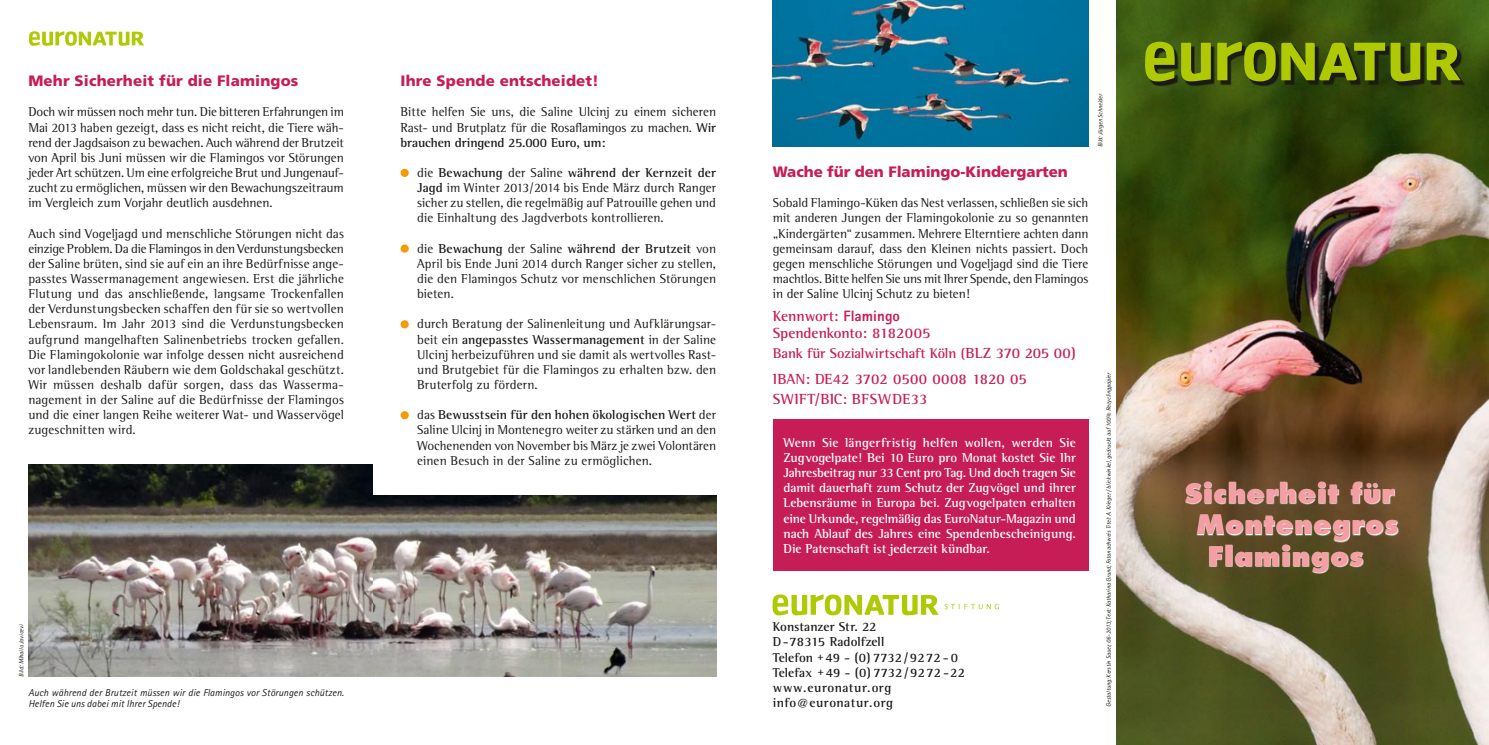
<style>
.page{position:relative;width:1489px;height:745px;background:#fff}
.page>*{position:absolute;margin:0;border:0;box-sizing:border-box;transform-origin:0 0}
.t1{font:800 26.25px/31.2px "Futura";letter-spacing:.02em;color:#f39ea3;text-align:center}
.t2{font:900 15px "Frutiger";letter-spacing:.01em;color:#c61d57}
.t3{font:700 15px/17.8px "Rotis Semi Serif";color:#c61d57}
.t4{font:700 14.38px "Rotis Semi Serif";letter-spacing:-.01em;color:#c61d57}
.t5{font:13.12px/15.1px "Rotis Semi Serif";letter-spacing:.005em;color:#1a1a18;text-align:justify}
.t6{font:700 13.12px/15.1px "Rotis Semi Serif";letter-spacing:-.005em;color:#fff;text-align:justify}
.t7{font:700 13.12px/15.1px "Rotis Semi Serif";letter-spacing:.01em;color:#1a1a18}
.t8{font:italic 10px/11.2px "Rotis Sans Serif";letter-spacing:.01em;color:#1a1a18}
.t9{font:italic 6.25px "Rotis Sans Serif";color:#1a1a18}
.s1{font-weight:700}
.s2{font-family:"Rotis Sans Serif";font-weight:800}
.s3{font-size:13.75px}
.s4{font-size:15px}
.s5{font-size:11.25px}
</style>
<div class="page">
<svg style="left:29px;top:31px;width:115px;height:15px"></svg>
<svg style="left:772px;top:594px;width:166px;height:21px"></svg>
<svg style="left:944px;top:603px;width:54px;height:6px"></svg>
<img style="left:772px;top:0;width:316px;height:146px">
<div style="left:400px;top:320px;width:9px;height:8px;background:#f59b00;border-radius:50%"></div>
<div style="left:400px;top:244px;width:9px;height:8px;background:#f59b00;border-radius:50%"></div>
<div style="left:772px;top:419px;width:316px;height:151px;background:#c61d57"></div>
<img style="left:372px;top:494px;width:344px;height:182px">
<img style="left:1116px;top:0;width:372px;height:744px">
<svg style="left:1147px;top:44px;width:317px;height:42px;background:#2d3c10"></svg>
<svg style="left:1144px;top:42px;width:30px;height:40px"></svg>
<svg style="left:1217px;top:42px;width:167px;height:39px;background:#728809"></svg>
<svg style="left:1180px;top:43px;width:30px;height:38px"></svg>
<svg style="left:1426px;top:43px;width:34px;height:37px"></svg>
<svg style="left:1390px;top:43px;width:30px;height:38px"></svg>
<svg style="left:1176px;top:464px;width:312px;height:181px;background:#8c8065"></svg>
<div style="left:400px;top:169px;width:9px;height:8px;background:#f59b00;border-radius:50%"></div>
<div style="left:400px;top:411px;width:9px;height:8px;background:#f59b00;border-radius:50%"></div>
<img style="left:28px;top:464px;width:344px;height:212px">
<p class="t2" style="left:28px;top:72px;width:271px">Mehr Sicherheit für die Flamingos</p>
<p class="t5" style="left:28px;top:104px;width:317px">Doch wir müssen noch mehr tun. Die bitteren Erfahrungen im Mai 2013 haben gezeigt, dass es nicht reicht, die Tiere wäh&shy;rend der Jagdsaison zu bewachen. Auch während der Brutzeit von April bis Juni müssen wir die Flamingos vor Störungen jeder Art schützen. Um eine erfolgreiche Brut und Jungenauf&shy;zucht zu ermöglichen, müssen wir den Bewachungszeitraum im Vergleich zum Vorjahr deutlich ausdehnen.</p>
<p class="t5" style="left:28px;top:225px;width:317px">Auch sind Vogeljagd und menschliche Störungen nicht das einzige Problem. Da die Flamingos in den Verdunstungsbecken der Saline brüten, sind sie auf ein an ihre Bedürfnisse ange&shy;passtes Wassermanagement angewiesen. Erst die jährliche Flutung und das anschließende, langsame Trockenfallen der Verdunstungsbecken schaffen den für sie so wertvollen Lebensraum. Im Jahr 2013 sind die Verdunstungsbecken aufgrund mangelhaften Salinenbetriebs trocken gefallen.<br>Die Flamingokolonie war infolge dessen nicht ausreichend vor landlebenden Räubern wie dem Goldschakal geschützt.<br>Wir müssen deshalb dafür sorgen, dass das Wasserma&shy;nagement in der Saline auf die Bedürfnisse der Flamingos und die einer langen Reihe weiterer Wat- und Wasservögel zugeschnitten wird.</p>
<p class="t9" style="left:18px;top:676px;width:54px;rotate:-90deg">Bild: Mihailo Jovicevi</p>
<p class="t8" style="left:28px;top:686px;width:317px">Auch während der Brutzeit müssen wir die Flamingos vor Störungen schützen.<br>Helfen Sie uns dabei mit Ihrer Spende!</p>
<p class="t2" style="left:400px;top:72px;width:200px">Ihre Spende entscheidet!</p>
<p class="t5" style="left:400px;top:104px;width:317px">Bitte helfen Sie uns, die Saline Ulcinj zu einem sicheren Rast- und Brutplatz für die Rosaflamingos zu machen. <span class="s1">Wir brauchen dringend 25.000 Euro, um:</span></p>
<p class="t5" style="left:417px;top:165px;width:300px">die <span class="s1">Bewachung</span> der Saline <span class="s1">während der Kernzeit der Jagd</span> im Winter 2013/2014 bis Ende März durch Ranger sicher zu stellen, die regelmäßig auf Patrouille gehen und die Einhaltung des Jagdverbots kontrollieren.</p>
<p class="t5" style="left:417px;top:240px;width:300px">die <span class="s1">Bewachung</span> der Saline <span class="s1">während der Brutzeit</span> von April bis Ende Juni 2014 durch Ranger sicher zu stellen, die den Flamingos Schutz vor menschlichen Störungen bieten.</p>
<p class="t5" style="left:417px;top:316px;width:300px">durch Beratung der Salinenleitung und Aufklärungsar&shy;beit ein <span class="s1">angepasstes Wassermanagement</span> in der Saline Ulcinj herbeizuführen und sie damit als wertvolles Rast&shy;und Brutgebiet für die Flamingos zu erhalten bzw. den Bruterfolg zu fördern.</p>
<p class="t5" style="left:417px;top:407px;width:300px">das <span class="s1">Bewusstsein für den hohen ökologischen Wert</span> der Saline Ulcinj in Montenegro weiter zu stärken und an den Wochenenden von November bis März je zwei Volontären einen Besuch in der Saline zu ermöglichen.</p>
<p class="t2" style="left:772px;top:162px;width:296px">Wache für den Flamingo-Kindergarten</p>
<p class="t5" style="left:772px;top:195px;width:317px">Sobald Flamingo-Küken das Nest verlassen, schließen sie sich mit anderen Jungen der Flamingokolonie zu so genannten „Kindergärten“ zusammen. Mehrere Elterntiere achten dann gemeinsam darauf, dass den Kleinen nichts passiert. Doch gegen menschliche Störungen und Vogeljagd sind die Tiere machtlos. Bitte helfen Sie uns mit Ihrer Spende, den Flamingos in der Saline Ulcinj Schutz zu bieten!</p>
<p class="t3" style="left:772px;top:306px;width:159px">Kennwort: <span class="s2">Flamingo<br></span>Spendenkonto: 8182005</p>
<p class="t4" style="left:772px;top:345px;width:304px">Bank für Sozialwirtschaft Köln <span class="s3">(</span><span class="s4">BLZ 370 205 00)</span></p>
<p class="t3" style="left:772px;top:368px;width:255px;line-height:20.2px">IBAN: DE42 3702 0500 0008 1820 05<br>SWIFT/BIC: BFSWDE33</p>
<p class="t6" style="left:783px;top:434px;width:294px">Wenn Sie längerfristig helfen wollen, werden Sie Zugvogelpate! Bei 10 Euro pro Monat kostet Sie Ihr Jahresbeitrag nur 33 Cent pro Tag. Und doch tragen Sie damit dauerhaft zum Schutz der Zugvögel und ihrer Lebensräume in Europa bei. Zugvogelpaten erhalten eine Urkunde, regelmäßig das EuroNatur-Magazin und nach Ablauf des Jahres eine Spendenbescheinigung.<br>Die Patenschaft ist jederzeit kündbar.</p>
<p class="t7" style="left:772px;top:618px;width:194px">Konstanzer Str. 22<br>D-78315 Radolfzell<br>Telefon <span class="s5">+</span>49 - (0) 7732/9272-0<br>Telefax <span class="s5">+</span>49 - (0) 7732/9272-22 www.euronatur.org info<span class="s5">@</span>euronatur.org</p>
<p class="t9" style="left:1096px;top:147px;width:55px;rotate:-90deg">Bild: Jürgen Schneider</p>
<p class="t9" style="left:1104px;top:706px;width:336px;rotate:-90deg">Gestaltung: Kerstin Sauer, 06-2013; Text: Katharina Grund; Fotonachweis Titel: A. Krieger / blickwinkel, gedruckt auf 100% Recyclingpapier</p>
<h1 class="t1" style="left:1184px;top:477px;width:215px">Sicherheit für<br>Montenegros<br>Flamingos</h1>
</div>
